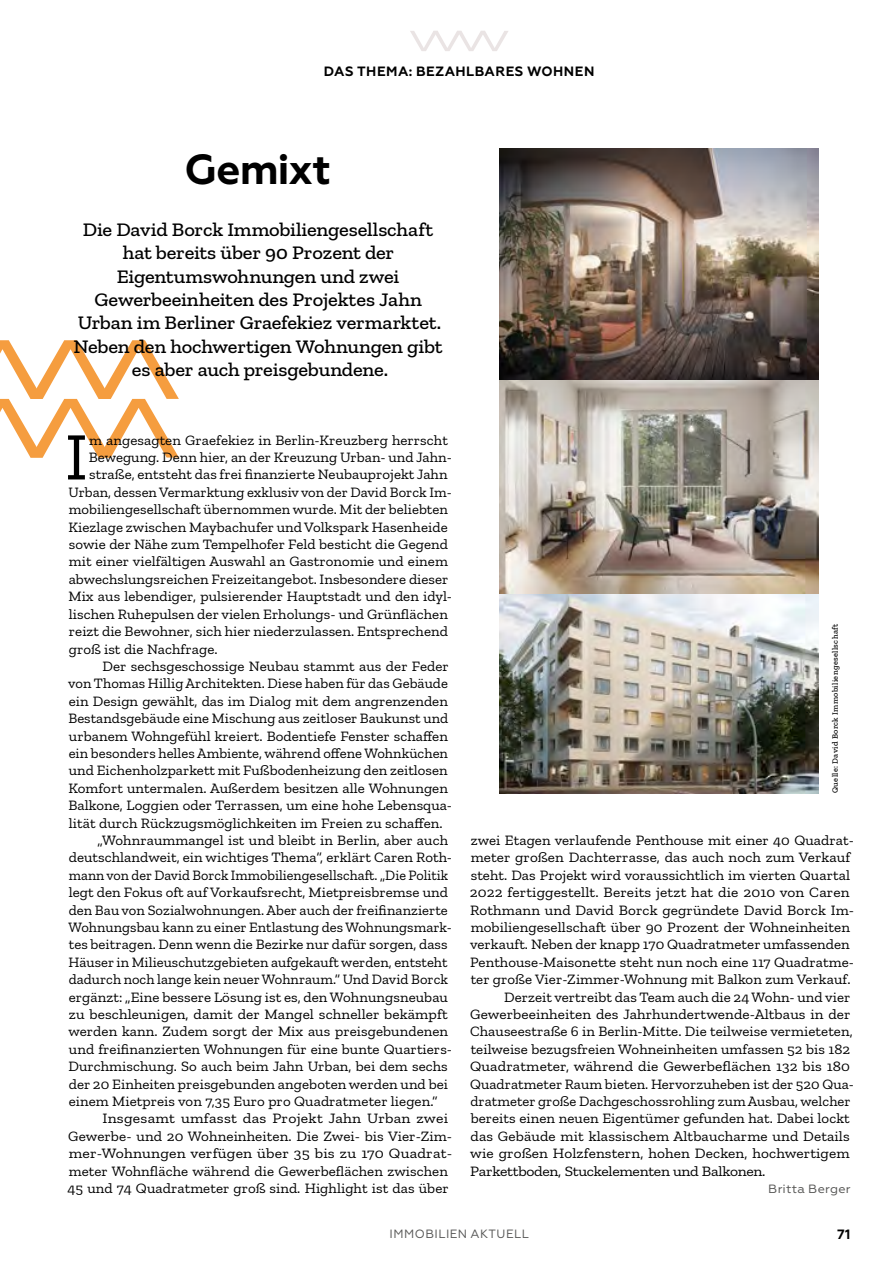
<style>
.page{position:relative;width:893px;height:1263px;background:#fff}
.page>*{position:absolute;margin:0;border:0;box-sizing:border-box;transform-origin:0 0}
.t1{font:67.8px "Zilla Slab";color:#000;scale:1.05 1}
.t2{font:700 42px "Geometria";letter-spacing:-.02em;color:#000}
.t3{font:500 19.5px/23.4px "Zilla Slab";letter-spacing:-.01em;color:#000;text-align:center;scale:1.05 1}
.t4{font:14.25px "Zilla Slab";letter-spacing:.005em;color:#000;scale:1.05 1}
.t5{font:14.25px "Zilla Slab";letter-spacing:.005em;color:#000}
.t6{font:14.25px "Zilla Slab";letter-spacing:.005em;color:#000;scale:1.07 1}
.t7{font:14.25px "Zilla Slab";letter-spacing:.005em;color:#000;scale:1.04 1}
.t8{font:14.25px "Zilla Slab";letter-spacing:.005em;color:#000;scale:1.08 1}
.t9{font:14.25px "Zilla Slab";letter-spacing:.005em;color:#000;scale:1.06 1}
.t10{font:14.25px "Zilla Slab";letter-spacing:.005em;color:#000;scale:1.1 1}
.t11{font:14.25px "Zilla Slab";letter-spacing:-.02em;color:#000;scale:1.1 1}
.t12{font:700 13.5px "Geometria";letter-spacing:.035em;color:#000}
.t13{font:12px "Geometria";letter-spacing:.03em;color:#575756}
.t14{font:12px "Geometria";letter-spacing:.03em;color:#575756;scale:1.05 1}
.t15{font:500 8.25px "Zilla Slab";letter-spacing:.04em;color:#000}
</style>
<div class="page">
<svg style="left:410px;top:31px;width:98px;height:20px"></svg>
<svg style="left:0;top:340px;width:179px;height:118px"></svg>
<img style="left:0;top:0;width:1px;height:375px">
<img style="left:500px;top:593px;width:318px;height:200px">
<img style="left:500px;top:149px;width:318px;height:231px">
<img style="left:500px;top:380px;width:318px;height:213px">
<p class="t12" style="left:324px;top:64px;width:272px">DAS THEMA: BEZAHLBARES WOHNEN</p>
<h2 class="t2" style="left:184px;top:144px;width:148px">Gemixt</h2>
<p class="t3" style="left:73px;top:218px;width:353px">Die David Borck Immobiliengesellschaft hat bereits über 90 Prozent der Eigentumswohnungen und zwei Gewerbeeinheiten des Projektes Jahn Urban im Berliner Graefekiez vermarktet.<br>Neben den hochwertigen Wohnungen gibt es aber auch preisgebundene.</p>
<h1 class="t1" style="left:65px;top:420px;width:23px">I</h1>
<p class="t4" style="left:89px;top:432px;width:343px">m angesagten Graefekiez in Berlin-Kreuzberg herrscht</p>
<p class="t4" style="left:89px;top:449px;width:348px">Bewegung. Denn hier, an der Kreuzung Urban- und Jahn-</p>
<p class="t4" style="left:89px;top:467px;width:343px">straße, entsteht das frei finanzierte Neubauprojekt Jahn</p>
<p class="t5" style="left:69px;top:484px;width:385px">Urban, dessen Vermarktung exklusiv von der David Borck Im-</p>
<p class="t7" style="left:69px;top:502px;width:366px">mobiliengesellschaft übernommen wurde. Mit der beliebten</p>
<p class="t4" style="left:68px;top:519px;width:363px">Kiezlage zwischen Maybachufer und Volkspark Hasenheide</p>
<p class="t4" style="left:69px;top:536px;width:363px">sowie der Nähe zum Tempelhofer Feld besticht die Gegend</p>
<p class="t4" style="left:69px;top:554px;width:363px">mit einer vielfältigen Auswahl an Gastronomie und einem</p>
<p class="t4" style="left:69px;top:571px;width:363px">abwechslungsreichen Freizeitangebot. Insbesondere dieser</p>
<p class="t4" style="left:68px;top:589px;width:367px">Mix aus lebendiger, pulsierender Hauptstadt und den idyl-</p>
<p class="t4" style="left:69px;top:606px;width:363px">lischen Ruhepulsen der vielen Erholungs- und Grünflächen</p>
<p class="t4" style="left:69px;top:623px;width:363px">reizt die Bewohner, sich hier niederzulassen. Entsprechend</p>
<p class="t4" style="left:69px;top:641px;width:143px">groß ist die Nachfrage.</p>
<p class="t4" style="left:102px;top:658px;width:331px">Der sechsgeschossige Neubau stammt aus der Feder</p>
<p class="t5" style="left:68px;top:676px;width:381px">von Thomas Hillig Architekten. Diese haben für das Gebäude</p>
<p class="t4" style="left:69px;top:693px;width:363px">ein Design gewählt, das im Dialog mit dem angrenzenden</p>
<p class="t5" style="left:68px;top:710px;width:381px">Bestandsgebäude eine Mischung aus zeitloser Baukunst und</p>
<p class="t4" style="left:69px;top:728px;width:362px">urbanem Wohngefühl kreiert. Bodentiefe Fenster schaffen</p>
<p class="t5" style="left:69px;top:745px;width:381px">ein besonders helles Ambiente, während offene Wohnküchen</p>
<p class="t7" style="left:69px;top:763px;width:366px">und Eichenholzparkett mit Fußbodenheizung den zeitlosen</p>
<p class="t4" style="left:68px;top:780px;width:363px">Komfort untermalen. Außerdem besitzen alle Wohnungen</p>
<p class="t4" style="left:68px;top:797px;width:367px">Balkone, Loggien oder Terrassen, um eine hohe Lebensqua-</p>
<p class="t4" style="left:69px;top:815px;width:358px">lität durch Rückzugsmöglichkeiten im Freien zu schaffen.</p>
<p class="t4" style="left:98px;top:832px;width:335px">„Wohnraummangel ist und bleibt in Berlin, aber auch</p>
<p class="t4" style="left:69px;top:850px;width:367px">deutschlandweit, ein wichtiges Thema“, erklärt Caren Roth-</p>
<p class="t5" style="left:69px;top:867px;width:381px">mann von der David Borck Immobiliengesellschaft. „Die Politik</p>
<p class="t4" style="left:69px;top:884px;width:363px">legt den Fokus oft auf Vorkaufsrecht, Mietpreisbremse und</p>
<p class="t5" style="left:69px;top:902px;width:381px">den Bau von Sozialwohnungen. Aber auch der freifinanzierte</p>
<p class="t5" style="left:68px;top:919px;width:385px">Wohnungsbau kann zu einer Entlastung des Wohnungsmark-</p>
<p class="t7" style="left:69px;top:937px;width:366px">tes beitragen. Denn wenn die Bezirke nur dafür sorgen, dass</p>
<p class="t5" style="left:68px;top:954px;width:381px">Häuser in Milieuschutzgebieten aufgekauft werden, entsteht</p>
<p class="t5" style="left:69px;top:971px;width:381px">dadurch noch lange kein neuer Wohnraum.“ Und David Borck</p>
<p class="t4" style="left:69px;top:989px;width:363px">ergänzt: „Eine bessere Lösung ist es, den Wohnungsneubau</p>
<p class="t6" style="left:69px;top:1006px;width:355px">zu beschleunigen, damit der Mangel schneller bekämpft</p>
<p class="t4" style="left:68px;top:1024px;width:363px">werden kann. Zudem sorgt der Mix aus preisgebundenen</p>
<p class="t4" style="left:69px;top:1041px;width:366px">und freifinanzierten Wohnungen für eine bunte Quartiers-</p>
<p class="t4" style="left:68px;top:1058px;width:363px">Durchmischung. So auch beim Jahn Urban, bei dem sechs</p>
<p class="t4" style="left:69px;top:1076px;width:363px">der 20 Einheiten preisgebunden angeboten werden und bei</p>
<p class="t4" style="left:69px;top:1093px;width:353px">einem Mietpreis von 7,35 Euro pro Quadratmeter liegen.“</p>
<p class="t10" style="left:102px;top:1111px;width:316px">Insgesamt umfasst das Projekt Jahn Urban zwei</p>
<p class="t9" style="left:68px;top:1128px;width:364px">Gewerbe- und 20 Wohneinheiten. Die Zwei- bis Vier-Zim-</p>
<p class="t10" style="left:69px;top:1145px;width:350px">mer-Wohnungen verfügen über 35 bis zu 170 Quadrat-</p>
<p class="t4" style="left:69px;top:1163px;width:363px">meter Wohnfläche während die Gewerbeflächen zwischen</p>
<p class="t4" style="left:67px;top:1180px;width:365px">45 und 74 Quadratmeter groß sind. Highlight ist das über</p>
<p class="t15" style="left:830px;top:793px;width:171px;rotate:-90deg">Quelle: David Borck Immobiliengesellschaft</p>
<p class="t4" style="left:471px;top:832px;width:366px">zwei Etagen verlaufende Penthouse mit einer 40 Quadrat-</p>
<p class="t6" style="left:471px;top:850px;width:356px">meter großen Dachterrasse, das auch noch zum Verkauf</p>
<p class="t4" style="left:471px;top:867px;width:363px">steht. Das Projekt wird voraussichtlich im vierten Quartal</p>
<p class="t8" style="left:470px;top:884px;width:353px">2022 fertiggestellt. Bereits jetzt hat die 2010 von Caren</p>
<p class="t6" style="left:470px;top:902px;width:360px">Rothmann und David Borck gegründete David Borck Im-</p>
<p class="t9" style="left:471px;top:919px;width:359px">mobiliengesellschaft über 90 Prozent der Wohneinheiten</p>
<p class="t4" style="left:470px;top:937px;width:363px">verkauft. Neben der knapp 170 Quadratmeter umfassenden</p>
<p class="t4" style="left:470px;top:954px;width:367px">Penthouse-Maisonette steht nun noch eine 117 Quadratme-</p>
<p class="t4" style="left:471px;top:971px;width:363px">ter große Vier-Zimmer-Wohnung mit Balkon zum Verkauf.</p>
<p class="t4" style="left:504px;top:989px;width:331px">Derzeit vertreibt das Team auch die 24 Wohn- und vier</p>
<p class="t6" style="left:470px;top:1006px;width:357px">Gewerbeeinheiten des Jahrhundertwende-Altbaus in der</p>
<p class="t4" style="left:470px;top:1024px;width:366px">Chauseestraße 6 in Berlin-Mitte. Die teilweise vermieteten,</p>
<p class="t4" style="left:471px;top:1041px;width:363px">teilweise bezugsfreien Wohneinheiten umfassen 52 bis 182</p>
<p class="t8" style="left:470px;top:1058px;width:353px">Quadratmeter, während die Gewerbeflächen 132 bis 180</p>
<p class="t7" style="left:470px;top:1076px;width:371px">Quadratmeter Raum bieten. Hervorzuheben ist der 520 Qua-</p>
<p class="t5" style="left:471px;top:1093px;width:382px">dratmeter große Dachgeschossrohling zum Ausbau, welcher</p>
<p class="t4" style="left:471px;top:1111px;width:362px">bereits einen neuen Eigentümer gefunden hat. Dabei lockt</p>
<p class="t6" style="left:471px;top:1128px;width:356px">das Gebäude mit klassischem Altbaucharme und Details</p>
<p class="t8" style="left:470px;top:1145px;width:353px">wie großen Holzfenstern, hohen Decken, hochwertigem</p>
<p class="t11" style="left:470px;top:1163px;width:270px">Parkettboden, Stuckelementen und Balkonen.</p>
<p class="t14" style="left:768px;top:1182px;width:80px">Britta Berger</p>
<p class="t13" style="left:390px;top:1227px;width:141px">IMMOBILIEN AKTUELL</p>
<p class="t12" style="left:837px;top:1227px;width:15px">71</p>
</div>
